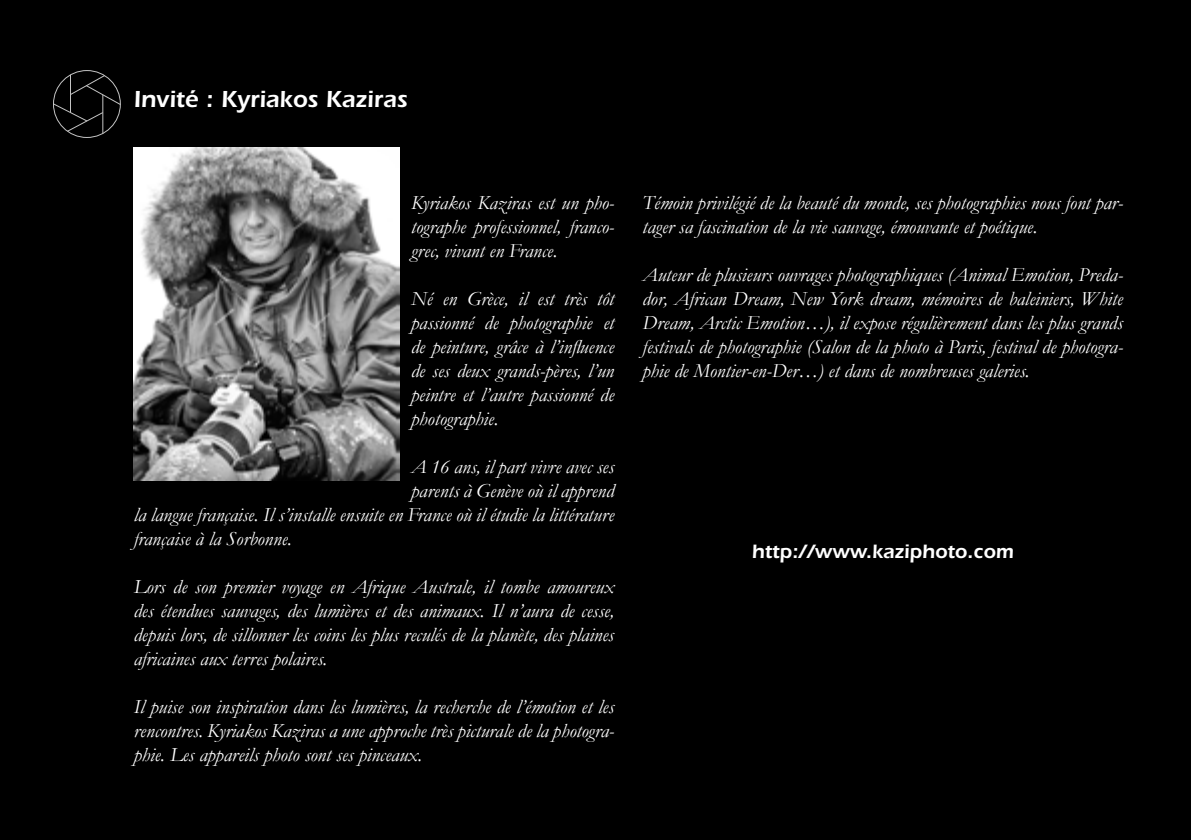
<style>
.page{position:relative;width:1191px;height:840px;background:#fff}
.page>*{position:absolute;margin:0;border:0;box-sizing:border-box;transform-origin:0 0}
.t1{font:600 24px "ITC Eras Std";color:#fff}
.t2{font:italic 20px/24px "Garamond";color:#fff;text-align:justify}
.t3{font:600 20px "ITC Eras Std";color:#fff}
</style>
<div class="page">
<div style="left:0;top:0;width:1191px;height:839px;background:#000"></div>
<img style="left:134px;top:147px;width:266px;height:333px">
<hr style="left:102px;top:95px;width:1px;height:38px;background:#fff">
<svg style="left:53px;top:75px;width:68px;height:57px"></svg>
<hr style="left:70px;top:75px;width:1px;height:37px;background:#fff">
<p class="t1" style="left:134px;top:85px;width:275px">Invité : Kyriakos Kaziras</p>
<p class="t2" style="left:411px;top:190px;width:205px">Kyriakos Kaziras est un pho&shy;tographe professionnel, franco&shy;grec, vivant en France.</p>
<p class="t2" style="left:411px;top:286px;width:204px">Né en Grèce, il est très tôt passionné de photographie et de peinture, grâce à l’influence de ses deux grands-pères, l’un peintre et l’autre passionné de photographie.</p>
<p class="t2" style="left:411px;top:454px;width:204px">A 16 ans, il part vivre avec ses</p>
<p class="t2" style="left:411px;top:478px;width:204px">parents à Genève où il apprend</p>
<p class="t2" style="left:134px;top:502px;width:482px">la langue française. Il s’installe ensuite en France où il étudie la littérature</p>
<p class="t2" style="left:134px;top:526px;width:160px">française à la Sorbonne.</p>
<p class="t2" style="left:134px;top:574px;width:482px">Lors de son premier voyage en Afrique Australe, il tombe amoureux des étendues sauvages, des lumières et des animaux. Il n’aura de cesse, depuis lors, de sillonner les coins les plus reculés de la planète, des plaines africaines aux terres polaires.</p>
<p class="t2" style="left:134px;top:694px;width:482px">Il puise son inspiration dans les lumières, la recherche de l’émotion et les rencontres. Kyriakos Kaziras a une approche très picturale de la photogra&shy;phie. Les appareils photo sont ses pinceaux.</p>
<p class="t2" style="left:642px;top:190px;width:482px">Témoin privilégié de la beauté du monde, ses photographies nous font par&shy;tager sa fascination de la vie sauvage, émouvante et poétique.</p>
<p class="t2" style="left:642px;top:262px;width:482px">Auteur de plusieurs ouvrages photographiques (Animal Emotion, Preda&shy;dor, African Dream, New York dream, mémoires de baleiniers, White Dream, Arctic Emotion…), il expose régulièrement dans les plus grands festivals de photographie (Salon de la photo à Paris, festival de photogra&shy;phie de Montier-en-Der…) et dans de nombreuses galeries.</p>
<p class="t3" style="left:752px;top:539px;width:263px">http://www.kaziphoto.com</p>
</div>
